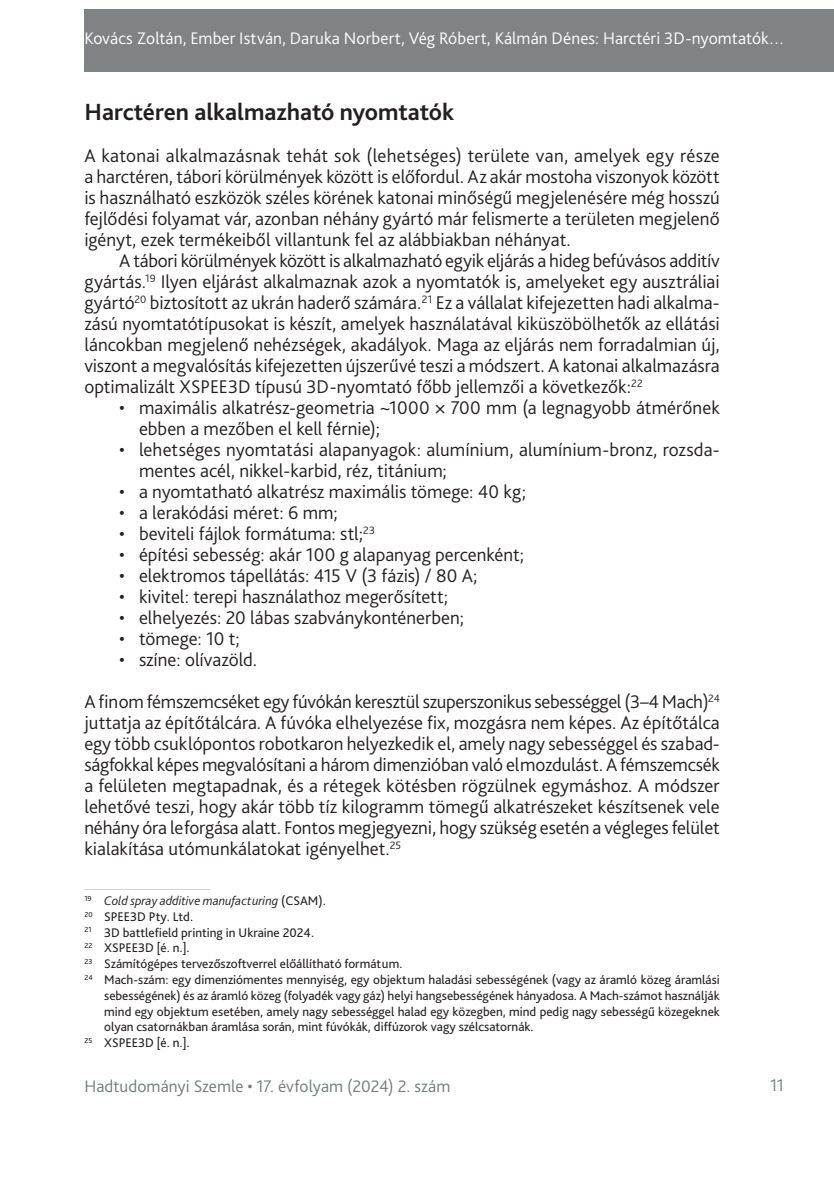
<style>
.page{position:relative;width:834px;height:1181px;background:#fff}
.page>*{position:absolute;margin:0;border:0;box-sizing:border-box;transform-origin:0 0}
._1_1__Head{font:700 24.5px "Bliss Pro";color:#231f20}
._2__Body_1st__3mm{font:300 19.25px/21px "Bliss Pro";color:#231f20}
._1__Body{font:300 19.25px/21px "Bliss Pro";color:#231f20;text-align:justify}
._2__Body_1st_paragraph{font:300 19.25px/21px "Bliss Pro";letter-spacing:.005em;color:#231f20;text-align:justify}
.t1{font:300 17.5px "Bliss Pro";letter-spacing:.005em;color:#fff}
.t2{font:300 17.5px "Bliss Pro";letter-spacing:.005em;color:#767a7c}
.Lábjegyzet{font:13.12px/15.8px "Bliss Pro";color:#231f20;text-align:justify}
.Lábjegyzet-2{font:italic 300 13.12px "Bliss Pro";color:#231f20}
.s1{font-weight:400;font-style:normal}
</style>
<div class="page">
<div style="left:84px;top:9px;width:749px;height:63px;background:#808285"></div>
<hr style="left:84px;top:889px;width:126px;height:1px;background:#d1d2d4">
<p class="t1" style="left:84px;top:27px;width:701px">Kovács Zoltán, Ember István, Daruka Norbert, Vég Róbert, Kálmán Dénes: Harctéri 3D-nyomtatók…</p>
<p class="_1_1__Head" style="left:84px;top:97px;width:371px">Harctéren alkalmazható nyomtatók</p>
<p class="_2__Body_1st_paragraph" style="left:84px;top:145px;width:637px">A katonai alkalmazásnak tehát sok (lehetséges) területe van, amelyek egy része a harctéren, tábori körülmények között is előfordul. Az akár mostoha viszonyok között is használható eszközök széles körének katonai minőségű megjelenésére még hosszú fejlődési folyamat vár, azonban néhány gyártó már felismerte a területen megjelenő igényt, ezek termékeiből villantunk fel az alábbiakban néhányat.</p>
<p class="_1__Body" style="left:84px;top:250px;width:637px;text-indent:35px">A tábori körülmények között is alkalmazható egyik eljárás a hideg befúvásos additív gyártás.<sup>19</sup> Ilyen eljárást alkalmaznak azok a nyomtatók is, amelyeket egy ausztráliai gyártó<sup>20</sup> biztosított az ukrán haderő számára.<sup>21</sup> Ez a vállalat kifejezetten hadi alkalma&shy;zású nyomtatótípusokat is készít, amelyek használatával kiküszöbölhetők az ellátási láncokban megjelenő nehézségek, akadályok. Maga az eljárás nem forradalmian új, viszont a megvalósítás kifejezetten újszerűvé teszi a módszert. A katonai alkalmazásra optimalizált XSPEE3D típusú 3D-nyomtató főbb jellemzői a következők:<sup>22</sup></p>
<p class="_2__Body_1st__3mm" style="left:139px;top:397px;width:582px;text-indent:-20px">• maximális alkatrész-geometria ~1000 × 700 mm (a legnagyobb átmérőnek ebben a mezőben el kell férnie);</p>
<p class="_2__Body_1st__3mm" style="left:139px;top:439px;width:582px;text-indent:-20px">• lehetséges nyomtatási alapanyagok: alumínium, alumínium-bronz, rozsda&shy;mentes acél, nikkel-karbid, réz, titánium;</p>
<p class="_2__Body_1st__3mm" style="left:119px;top:481px;width:408px">• a nyomtatható alkatrész maximális tömege: 40 kg;</p>
<p class="_2__Body_1st__3mm" style="left:119px;top:502px;width:220px">• a lerakódási méret: 6 mm;</p>
<p class="_2__Body_1st__3mm" style="left:119px;top:523px;width:257px">• beviteli fájlok formátuma: stl;<sup>23</sup></p>
<p class="_2__Body_1st__3mm" style="left:119px;top:544px;width:406px">• építési sebesség: akár 100 g alapanyag percenként;</p>
<p class="_2__Body_1st__3mm" style="left:119px;top:565px;width:360px">• elektromos tápellátás: 415 V (3 fázis) / 80 A;</p>
<p class="_2__Body_1st__3mm" style="left:119px;top:586px;width:330px">• kivitel: terepi használathoz megerősített;</p>
<p class="_2__Body_1st__3mm" style="left:119px;top:607px;width:346px">• elhelyezés: 20 lábas szabványkonténerben;</p>
<p class="_2__Body_1st__3mm" style="left:119px;top:628px;width:122px">• tömege: 10 t;</p>
<p class="_2__Body_1st__3mm" style="left:119px;top:649px;width:140px">• színe: olívazöld.</p>
<p class="_2__Body_1st__3mm" style="left:84px;top:691px;width:637px;text-align:justify">A finom fémszemcséket egy fúvókán keresztül szuperszonikus sebességgel (3–4 Mach)<sup>24 </sup>juttatja az építőtálcára. A fúvóka elhelyezése fix, mozgásra nem képes. Az építőtálca egy több csuklópontos robotkaron helyezkedik el, amely nagy sebességgel és szabad&shy;ságfokkal képes megvalósítani a három dimenzióban való elmozdulást. A fémszemcsék a felületen megtapadnak, és a rétegek kötésben rögzülnek egymáshoz. A módszer lehetővé teszi, hogy akár több tíz kilogramm tömegű alkatrészeket készítsenek vele néhány óra leforgása alatt. Fontos megjegyezni, hogy szükség esetén a végleges felület kialakítása utómunkálatokat igényelhet.<sup>25</sup></p>
<p class="Lábjegyzet-2" style="left:84px;top:892px;width:243px"><sup>19</sup> Cold spray additive manufacturing <span class="s1">(CSAM).</span></p>
<p class="Lábjegyzet" style="left:84px;top:908px;width:110px"><sup>20</sup> SPEE3D Pty. Ltd.</p>
<p class="Lábjegyzet" style="left:84px;top:924px;width:231px"><sup>21</sup> 3D battlefield printing in Ukraine 2024.</p>
<p class="Lábjegyzet" style="left:84px;top:940px;width:107px"><sup>22</sup> XSPEE3D [é. n.].</p>
<p class="Lábjegyzet" style="left:84px;top:955px;width:319px"><sup>23</sup> Számítógépes tervezőszoftverrel előállítható formátum.</p>
<p class="Lábjegyzet" style="left:104px;top:971px;width:617px;text-indent:-20px"><sup>24</sup> Mach-szám: egy dimenziómentes mennyiség, egy objektum haladási sebességének (vagy az áramló közeg áramlási sebességének) és az áramló közeg (folyadék vagy gáz) helyi hangsebességének hányadosa. A Mach-számot használják mind egy objektum esetében, amely nagy sebességgel halad egy közegben, mind pedig nagy sebességű közegeknek olyan csatornákban áramlása során, mint fúvókák, diffúzorok vagy szélcsatornák.</p>
<p class="Lábjegyzet" style="left:84px;top:1034px;width:107px"><sup>25</sup> XSPEE3D [é. n.].</p>
<p class="t2" style="left:84px;top:1075px;width:367px">Hadtudományi Szemle • 17. évfolyam (2024) 2. szám</p>
<p class="t2" style="left:769px;top:1074px;width:16px">11</p>
</div>
